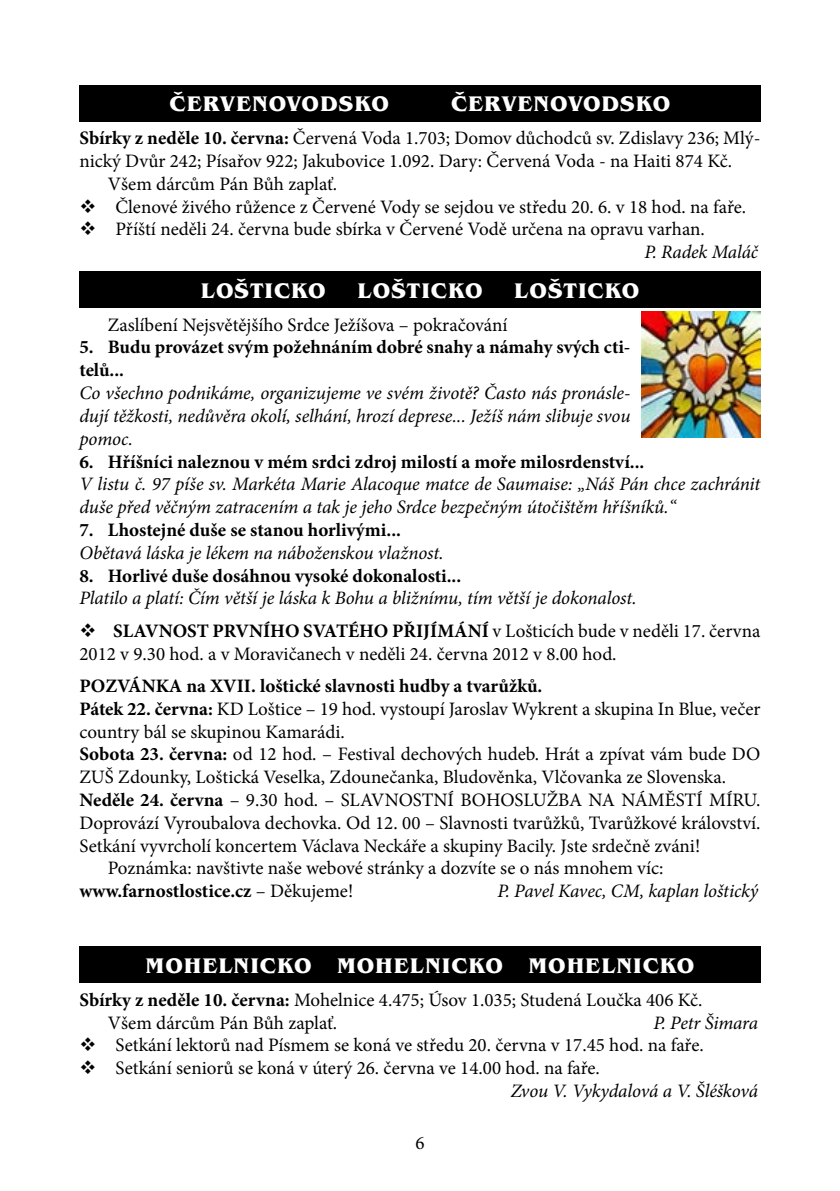
<style>
.page{position:relative;width:840px;height:1191px;background:#fff}
.page>*{position:absolute;margin:0;border:0;box-sizing:border-box;transform-origin:0 0}
.t1{font:700 21.8px "Benguiat Itc TOT";letter-spacing:.045em;color:#fff}
.t2{font:19px/22.8px "Minion Pro";color:#000}
.t3{font:italic 19px/22.8px "Minion Pro";letter-spacing:-.005em;color:#000;text-align:justify}
.t4{font:700 19px/22.8px "Minion Pro";color:#000}
.s1{font-weight:700}
.s2{font-style:italic}
.s3{font-weight:400}
</style>
<div class="page">
<div style="left:79px;top:85px;width:681px;height:36px;background:#000"></div>
<div style="left:79px;top:271px;width:681px;height:37px;background:#000"></div>
<div style="left:79px;top:946px;width:681px;height:37px;background:#000"></div>
<img style="left:641px;top:312px;width:119px;height:126px">
<p class="t1" style="left:169px;top:91px;width:221px">ČERVENOVODSKO</p>
<p class="t1" style="left:451px;top:91px;width:221px">ČERVENOVODSKO</p>
<p class="t2" style="left:79px;top:127px;width:682px"><span class="s1">Sbírky z neděle 10. června:</span> Červená Voda 1.703; Domov důchodců sv. Zdislavy 236; Mlý-</p>
<p class="t2" style="left:79px;top:150px;width:653px">nický Dvůr 242; Písařov 922; Jakubovice 1.092. Dary: Červená Voda - na Haiti 874 Kč.</p>
<p class="t2" style="left:108px;top:172px;width:231px">Všem dárcům Pán Bůh zaplať.</p>
<p class="t2" style="left:79px;top:195px;width:667px">❖ Členové živého růžence z Červené Vody se sejdou ve středu 20. 6. v 18 hod. na faře.</p>
<p class="t2" style="left:644px;top:218px;width:115px;text-indent:-564px">❖ Příští neděli 24. června bude sbírka v Červené Vodě určena na opravu varhan.<br><span class="s2">P. Radek Maláč</span></p>
<p class="t1" style="left:200px;top:278px;width:127px">LOŠTICKO</p>
<p class="t1" style="left:357px;top:278px;width:127px">LOŠTICKO</p>
<p class="t1" style="left:514px;top:278px;width:127px">LOŠTICKO</p>
<p class="t2" style="left:108px;top:313px;width:401px">Zaslíbení Nejsvětějšího Srdce Ježíšova – pokračování</p>
<p class="t4" style="left:79px;top:336px;width:552px">5. Budu provázet svým požehnáním dobré snahy a námahy svých cti&shy;telů...</p>
<p class="t3" style="left:79px;top:381px;width:552px">Co všechno podnikáme, organizujeme ve svém životě? Často nás pronásle&shy;dují těžkosti, nedůvěra okolí, selhání, hrozí deprese... Ježíš nám slibuje svou pomoc.</p>
<p class="t4" style="left:79px;top:450px;width:566px">6. Hříšníci naleznou v mém srdci zdroj milostí a moře milosrdenství...</p>
<p class="t3" style="left:79px;top:473px;width:682px">V listu č. 97 píše sv. Markéta Marie Alacoque matce de Saumaise: „Náš Pán chce zachránit duše před věčným zatracením a tak je jeho Srdce bezpečným útočištěm hříšníků.“</p>
<p class="t4" style="left:79px;top:518px;width:323px">7. Lhostejné duše se stanou horlivými...</p>
<p class="t3" style="left:79px;top:541px;width:365px">Obětavá láska je lékem na náboženskou vlažnost.</p>
<p class="t4" style="left:79px;top:564px;width:383px">8. Horlivé duše dosáhnou vysoké dokonalosti...</p>
<p class="t3" style="left:79px;top:587px;width:558px">Platilo a platí: Čím větší je láska k Bohu a bližnímu, tím větší je dokonalost.</p>
<p class="t4" style="left:79px;top:619px;width:81px">❖ SLAVNO</p>
<p class="t2" style="left:79px;top:619px;width:682px;text-indent:108px"><span class="s1">ST PRVNÍHO SVATÉHO PŘIJÍMÁNÍ</span> v Lošticích bude v neděli 17. června<br>2012 v 9.30 hod. a v Moravičanech v neděli 24. června 2012 v 8.00 hod.</p>
<p class="t4" style="left:79px;top:674px;width:26px">POZV</p>
<p class="t4" style="left:128px;top:674px;width:415px">ÁNKA na XVII . loštické slavnosti hudby a tvarůžků.</p>
<p class="t2" style="left:79px;top:697px;width:682px"><span class="s1">Pátek 22. června:</span> KD Loštice – 19 hod. vystoupí Jaroslav Wykrent a skupina In Blue, večer</p>
<p class="t2" style="left:79px;top:720px;width:267px">country bál se skupinou Kamarádi.</p>
<p class="t2" style="left:79px;top:743px;width:682px"><span class="s1">Sobota 23. června:</span> od 12 hod. – Festival dechových hudeb. Hrát a zpívat vám bude DO</p>
<p class="t2" style="left:79px;top:766px;width:647px">ZUŠ Zdounky, Loštická Veselka, Zdounečanka, Bludověnka, Vlčovanka ze Slovenska.</p>
<p class="t2" style="left:79px;top:788px;width:682px"><span class="s1">Neděle 24. června</span> – 9.30 hod. – SLAVNOSTNÍ BOHOSLUŽBA NA NÁMĚSTÍ MÍRU.</p>
<p class="t2" style="left:79px;top:811px;width:682px">Doprovází Vyroubalova dechovka. Od 12. 00 – slavnosti tvarůžků, Tvarůžkové království.</p>
<p class="t2" style="left:79px;top:834px;width:622px">Setkání vyvrcholí koncertem Václava Neckáře a skupiny Bacily. Jste srdečně zváni!</p>
<p class="t2" style="left:108px;top:857px;width:557px">Poznámka: navštivte naše webové stránky a dozvíte se o nás mnohem víc:</p>
<p class="t4" style="left:79px;top:879px;width:275px">www.farnostlostice.cz <span class="s3">– Děkujeme!</span></p>
<p class="t3" style="left:497px;top:879px;width:262px">P. Pavel Kavec, CM, kaplan loštický</p>
<p class="t1" style="left:145px;top:953px;width:550px">MOHELNICKO MOHELNICKO MOHELNICKO</p>
<p class="t2" style="left:108px;top:988px;width:596px;text-indent:-28px"><span class="s1">Sbírky z neděle 10. června:</span> Mohelnice 4.475; Úsov 1.035; Studená Loučka 406 Kč.<br>Všem dárcům Pán Bůh zaplať.</p>
<p class="t3" style="left:653px;top:1011px;width:106px">P. Petr Šimara</p>
<p class="t2" style="left:79px;top:1034px;width:625px">❖ Setkání lektorů nad Písmem se koná ve středu 20. června v 17.45 hod. na faře.</p>
<p class="t2" style="left:510px;top:1056px;width:249px;text-indent:-431px">❖ Setkání seniorů se koná v úterý 26. června ve 14.00 hod. na faře.<br><span class="s2">Zvou V. Vykydalová a V. Šléšková</span></p>
<p class="t2" style="left:415px;top:1131px;width:11px">6</p>
</div>
